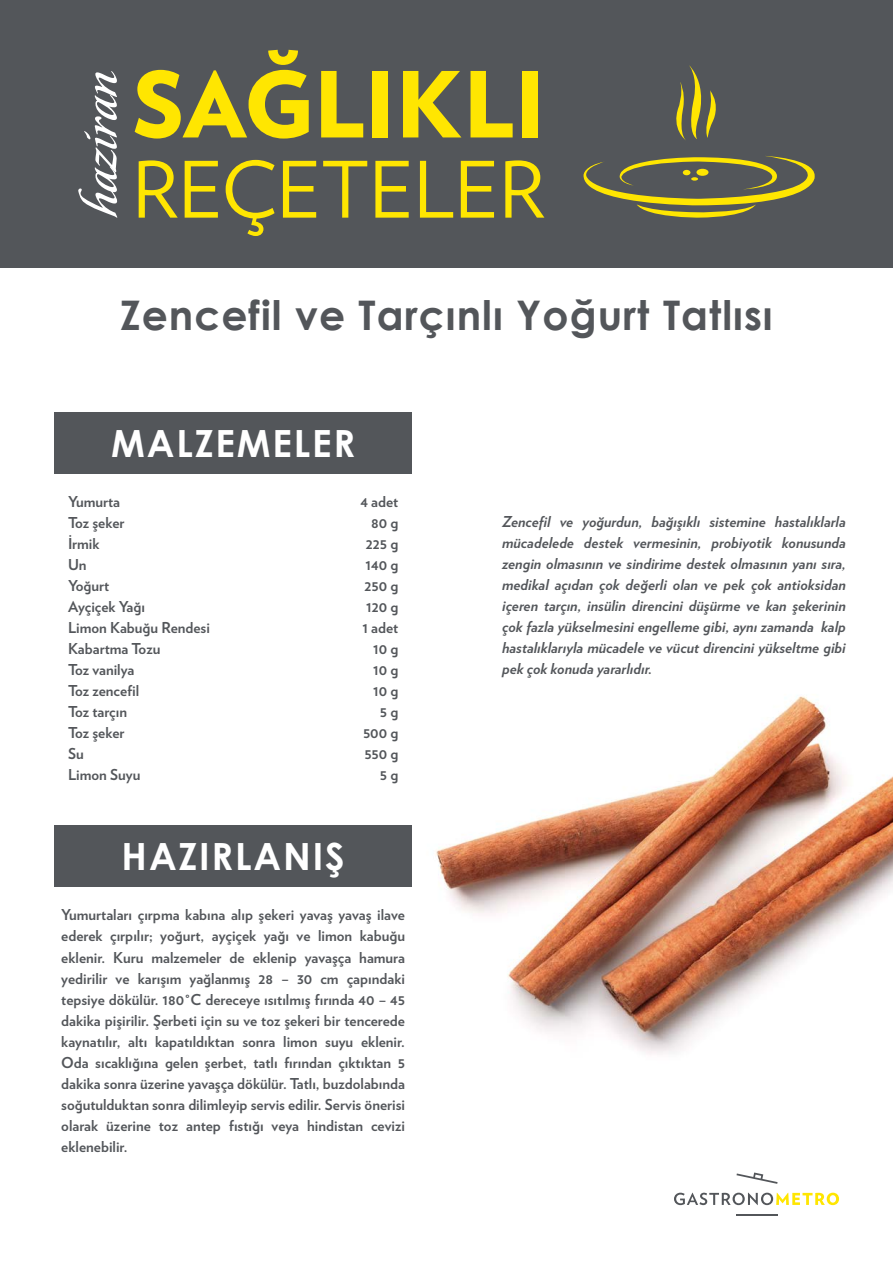
<style>
.page{position:relative;width:893px;height:1263px;background:#fff}
.page>*{position:absolute;margin:0;border:0;box-sizing:border-box;transform-origin:0 0}
.t1{font:900 90.75px "Verlag";color:#ffe601}
.t2{font:77.55px "Verlag";color:#ffe601}
.t3{font:700 40.8px "Century Gothic";letter-spacing:.025em;color:#53565a}
.t4{font:700 37.5px "Century Gothic";letter-spacing:.05em;color:#fff}
.t5{font:700 15px/21px "Verlag";color:#53565a;text-align:justify}
.t6{font:italic 700 15px/21px "Verlag";color:#53565a;text-align:justify}
</style>
<div class="page">
<img style="left:435px;top:696px;width:458px;height:359px">
<div style="left:0;top:0;width:893px;height:268px;background:#53565a"></div>
<svg style="left:674px;top:1193px;width:165px;height:12px"></svg>
<hr style="left:736px;top:1214px;width:41px;height:2px;background:#53565a">
<svg style="left:736px;top:1172px;width:42px;height:12px"></svg>
<div style="left:55px;top:412px;width:357px;height:61px;background:#53565a"></div>
<div style="left:55px;top:825px;width:357px;height:62px;background:#53565a"></div>
<svg style="left:676px;top:65px;width:40px;height:75px"></svg>
<svg style="left:583px;top:156px;width:232px;height:62px"></svg>
<svg style="left:78px;top:71px;width:39px;height:147px"></svg>
<p class="t1" style="left:132px;top:30px;width:414px">SAĞLIKLI</p>
<p class="t2" style="left:132px;top:132px;width:414px">REÇETELER</p>
<p class="t3" style="left:120px;top:284px;width:654px">Zencefil ve Tarçınlı Yoğurt Tatlısı</p>
<p class="t4" style="left:111px;top:415px;width:246px">MALZEMELER</p>
<p class="t5" style="left:68px;top:491px;width:53px">Yumurta</p>
<p class="t5" style="left:68px;top:512px;width:58px">Toz şeker</p>
<p class="t5" style="left:68px;top:533px;width:33px">İrmik</p>
<p class="t5" style="left:68px;top:554px;width:20px">Un</p>
<p class="t5" style="left:68px;top:575px;width:43px">Yoğurt</p>
<p class="t5" style="left:68px;top:596px;width:78px">Ayçiçek Yağı</p>
<p class="t5" style="left:68px;top:617px;width:143px">Limon Kabuğu Rendesi</p>
<p class="t5" style="left:68px;top:638px;width:94px">Kabartma Tozu</p>
<p class="t5" style="left:68px;top:659px;width:68px">Toz vanilya</p>
<p class="t5" style="left:68px;top:680px;width:73px">Toz zencefil</p>
<p class="t5" style="left:68px;top:701px;width:61px">Toz tarçın</p>
<p class="t5" style="left:68px;top:722px;width:58px">Toz şeker</p>
<p class="t5" style="left:68px;top:743px;width:17px">Su</p>
<p class="t5" style="left:68px;top:764px;width:74px">Limon Suyu</p>
<p class="t5" style="left:360px;top:491px;width:39px">4 adet</p>
<p class="t5" style="left:371px;top:512px;width:29px">80 g</p>
<p class="t5" style="left:366px;top:533px;width:34px">225 g</p>
<p class="t5" style="left:366px;top:554px;width:34px">140 g</p>
<p class="t5" style="left:364px;top:575px;width:35px">250 g</p>
<p class="t5" style="left:366px;top:596px;width:34px">120 g</p>
<p class="t5" style="left:362px;top:617px;width:37px">1 adet</p>
<p class="t5" style="left:373px;top:638px;width:27px">10 g</p>
<p class="t5" style="left:373px;top:659px;width:27px">10 g</p>
<p class="t5" style="left:373px;top:680px;width:27px">10 g</p>
<p class="t5" style="left:380px;top:701px;width:20px">5 g</p>
<p class="t5" style="left:363px;top:722px;width:37px">500 g</p>
<p class="t5" style="left:364px;top:743px;width:35px">550 g</p>
<p class="t5" style="left:380px;top:764px;width:20px">5 g</p>
<p class="t4" style="left:122px;top:828px;width:225px">HAZIRLANIŞ</p>
<p class="t5" style="left:61px;top:904px;width:345px">Yumurtaları çırpma kabına alıp şekeri yavaş yavaş ilave ederek çırpılır; yoğurt, ayçiçek yağı ve limon kabuğu eklenir. Kuru malzemeler de eklenip yavaşça hamura yedirilir ve karışım yağlanmış 28 – 30 cm çapındaki tepsiye dökülür. 180°C dereceye ısıtılmış fırında 40 – 45 dakika pişirilir. Şerbeti için su ve toz şekeri bir tencerede kaynatılır, altı kapatıldıktan sonra limon suyu eklenir.<br>Oda sıcaklığına gelen şerbet, tatlı fırından çıktıktan 5 dakika sonra üzerine yavaşça dökülür. Tatlı, buzdolabında soğutulduktan sonra dilimleyip servis edilir. Servis önerisi olarak üzerine toz antep fıstığı veya hindistan cevizi eklenebilir.</p>
<p class="t6" style="left:502px;top:510px;width:345px">Zencefil ve yoğurdun, bağışıklı sistemine hastalıklarla mücadelede destek vermesinin, probiyotik konusunda zengin olmasının ve sindirime destek olmasının yanı sıra, medikal açıdan çok değerli olan ve pek çok antioksidan içeren tarçın, insülin direncini düşürme ve kan şekerinin çok fazla yükselmesini engelleme gibi, aynı zamanda kalp hastalıklarıyla mücadele ve vücut direncini yükseltme gibi pek çok konuda yararlıdır.</p>
</div>
